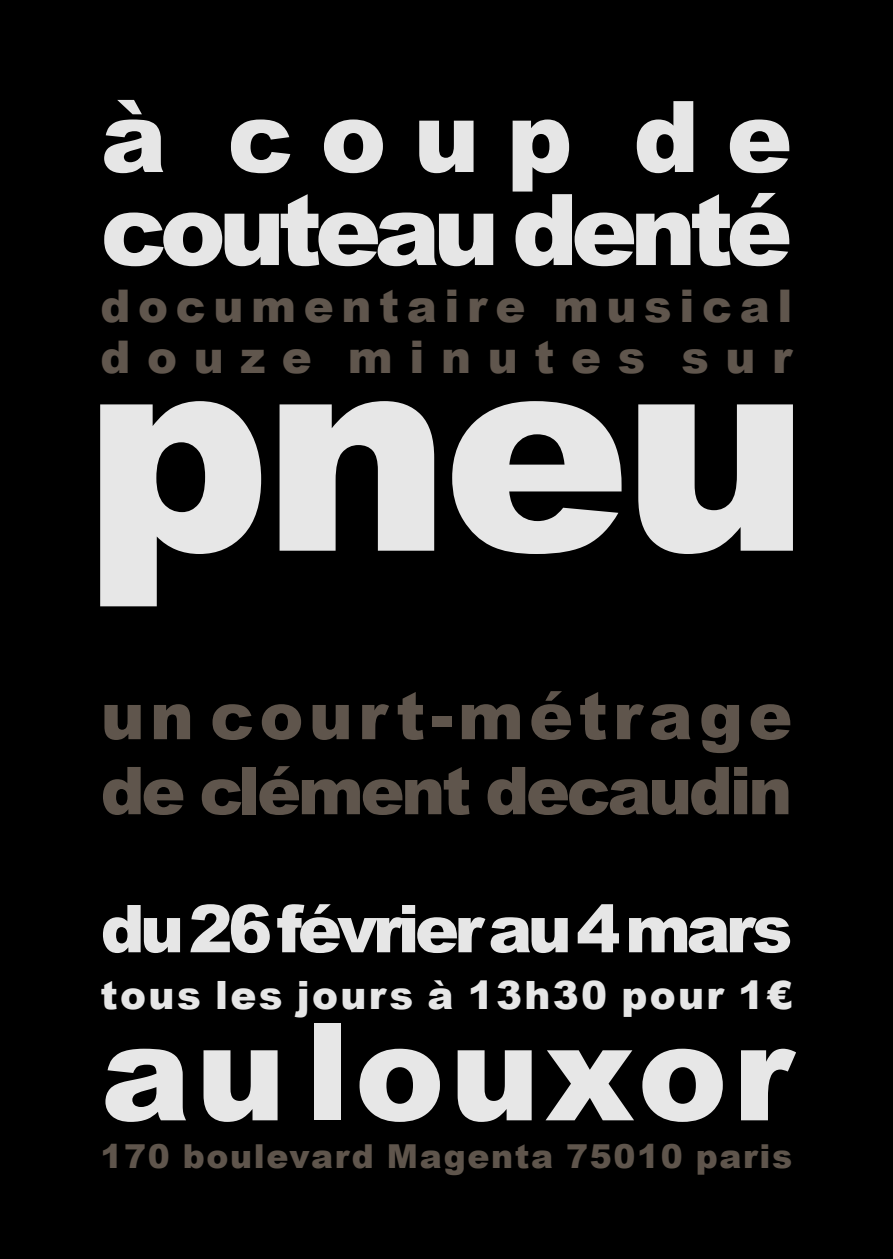
<style>
.page{position:relative;width:893px;height:1259px;background:#000}
.page>*{position:absolute;margin:0;border:0;box-sizing:border-box;transform-origin:0 0}
.t1{font:900 282px "Arial";color:#e7e7e7}
.t2{font:900 135px "Arial";letter-spacing:.035em;color:#e7e7e7}
.t3{font:900 99px "Arial";letter-spacing:-.07em;color:#e6e6e6}
.t4{font:900 66px "Arial";letter-spacing:-.07em;color:#e6e6e6}
.t5{font:900 66px "Arial";letter-spacing:-.05em;color:#5f554c}
.t6{font:900 66px "Arial";letter-spacing:.08em;color:#5f554c}
.t7{font:900 45px "Arial";letter-spacing:.17em;color:#60564d}
.t8{font:900 45px "Arial";letter-spacing:.37em;color:#60564d}
.t9{font:900 39px "Arial";letter-spacing:.06em;color:#e6e6e6}
.t10{font:900 33px "Arial";letter-spacing:.05em;color:#5f554c}
</style>
<div class="page">
<p class="t3" style="left:101px;top:65px;width:693px">à coup de</p>
<p class="t3" style="left:101px;top:158px;width:693px">couteau denté</p>
<p class="t7" style="left:101px;top:273px;width:693px">documentaire musical</p>
<p class="t8" style="left:101px;top:324px;width:693px">douze minutes sur</p>
<p class="t1" style="left:83px;top:245px;width:728px">pneu</p>
<p class="t6" style="left:101px;top:667px;width:693px">un court-métrage</p>
<p class="t5" style="left:101px;top:742px;width:693px">de clément decaudin</p>
<p class="t4" style="left:101px;top:880px;width:693px">du 26 février au 4 mars</p>
<p class="t9" style="left:101px;top:967px;width:693px">tous les jours à 13h30 pour 1€</p>
<p class="t2" style="left:101px;top:974px;width:693px">au louxor</p>
<p class="t10" style="left:101px;top:1132px;width:693px">170 boulevard Magenta 75010 paris</p>
</div>
